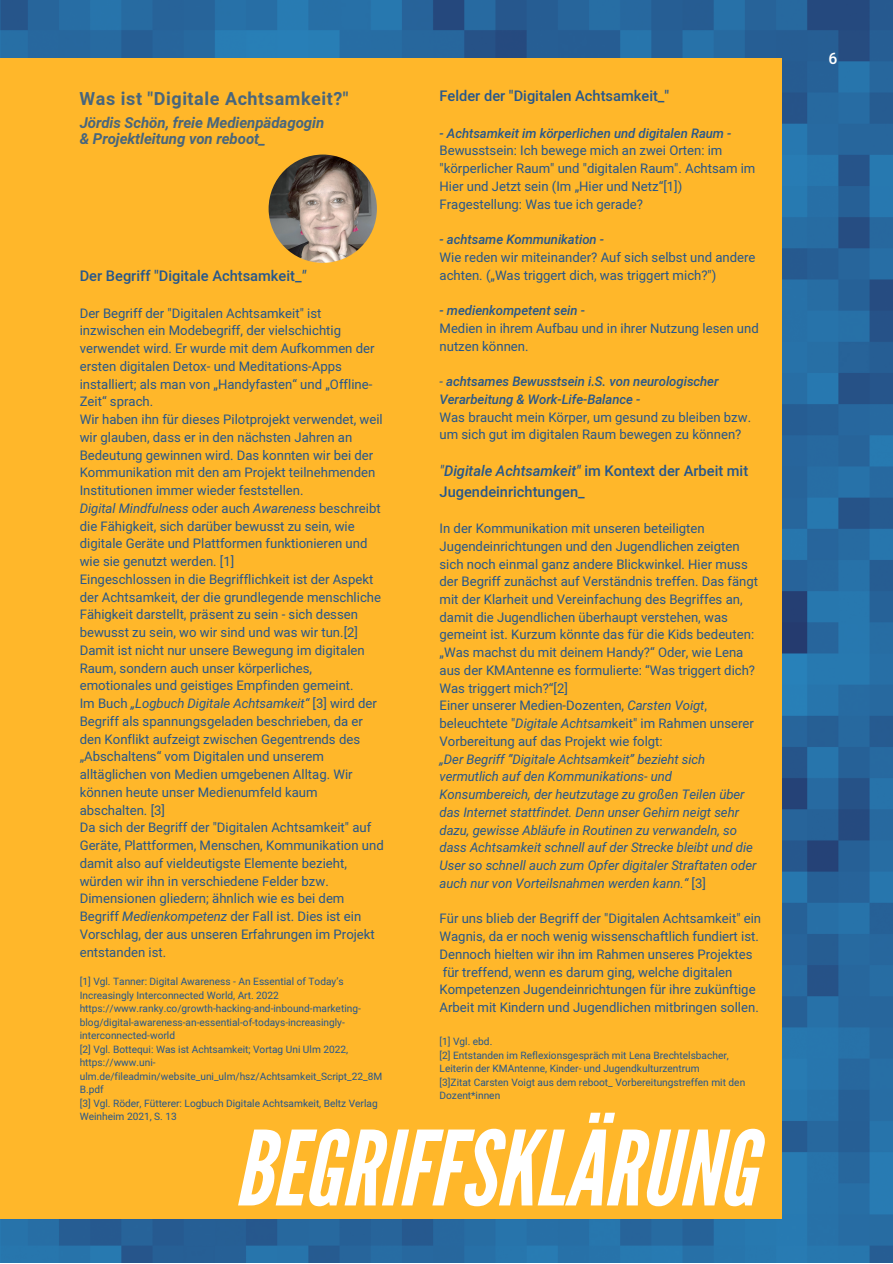
<style>
.page{position:relative;width:893px;height:1264px;background:#fff}
.page>*{position:absolute;margin:0;border:0;box-sizing:border-box;transform-origin:0 0}
.t1{font:italic 103.2px "League Gothic";color:#fff}
.t2{font:700 18px "Mardoto";letter-spacing:.03em;color:#26578c}
.t3{font:500 15.75px "Mardoto";color:#fff}
.t4{font:italic 700 15px/15.8px "Mardoto";color:#26578c}
.t5{font:500 14.7px/20.2px "Mardoto";color:#26578c}
.t6{font:13.05px/17.7px "Mardoto";color:#26578c}
.t7{font:italic 13.05px/17.7px "Mardoto";color:#26578c}
.t8{font:italic 500 13.05px/17.7px "Mardoto";color:#26578c}
.t9{font:10.2px/13.5px "Mardoto";color:#26578c}
.s1{font-weight:400}
.s2{font-weight:400;font-style:italic}
.s3{font-style:italic}
.s4{font-style:normal}
</style>
<div class="page">
<img style="left:0;top:0;width:892px;height:1262px">
<div style="left:0;top:58px;width:781px;height:1160px;background:#ffb72a"></div>
<img style="left:268px;top:154px;width:109px;height:109px;border-radius:50%">
<p class="t5" style="left:439px;top:86px;width:231px">Felder der "Digitalen Achtsamkeit_"</p>
<p class="t8" style="left:439px;top:124px;width:293px">- Achtsamkeit im körperlichen und digitalen Raum -</p>
<p class="t6" style="left:439px;top:142px;width:317px">Bewusstsein: Ich bewege mich an zwei Orten: im "körperlicher Raum" und "digitalen Raum". Achtsam im Hier und Jetzt sein (Im „Hier und Netz“[1])<br>Fragestellung: Was tue ich gerade?</p>
<p class="t8" style="left:439px;top:231px;width:166px">- achtsame Kommunikation -</p>
<p class="t6" style="left:439px;top:248px;width:317px">Wie reden wir miteinander? Auf sich selbst und andere achten. („Was triggert dich, was triggert mich?")</p>
<p class="t8" style="left:439px;top:302px;width:147px">- medienkompetent sein -</p>
<p class="t6" style="left:439px;top:319px;width:321px">Medien in ihrem Aufbau und in ihrer Nutzung lesen und nutzen können.</p>
<p class="t8" style="left:439px;top:373px;width:280px"><span class="s1">-</span> achtsames Bewusstsein i.S. von neurologischer<br>Verarbeitung &amp; Work-Life-Balance -</p>
<p class="t6" style="left:439px;top:408px;width:313px">Was braucht mein Körper, um gesund zu bleiben bzw. um sich gut im digitalen Raum bewegen zu können?</p>
<p class="t5" style="left:439px;top:461px;width:310px"><span class="s2">"</span><span class="s3">Digitale Achtsamkeit"</span> im Kontext der Arbeit mit<br>Jugendeinrichtungen_</p>
<p class="t6" style="left:439px;top:519px;width:320px">In der Kommunikation mit unseren beteiligten Jugendeinrichtungen und den Jugendlichen zeigten sich noch einmal ganz andere Blickwinkel. Hier muss der Begriff zunächst auf Verständnis treffen. Das fängt mit der Klarheit und Vereinfachung des Begriffes an, damit die Jugendlichen überhaupt verstehen, was gemeint ist. Kurzum könnte das für die Kids bedeuten: „Was machst du mit deinem Handy?“ Oder, wie Lena aus der KMAntenne es formulierte: “Was triggert dich?<br>Was triggert mich?“[2]<br>Einer unserer Medien-Dozenten, <span class="s3">Carsten Voigt</span>, beleuchtete "<span class="s3">Digitale Achtsam</span>keit" im Rahmen unserer Vorbereitung auf das Projekt wie folgt:</p>
<p class="t7" style="left:439px;top:750px;width:318px">„Der Begriff ”Digitale Achtsamkeit” bezieht sich vermutlich auf den Kommunikations- und Konsumbereich, der heutzutage zu großen Teilen über das Internet stattfindet. Denn unser Gehirn neigt sehr dazu, gewisse Abläufe in Routinen zu verwandeln, so dass Achtsamkeit schnell auf der Strecke bleibt und die User so schnell auch zum Opfer digitaler Straftaten oder auch nur von Vorteilsnahmen werden kann.“ <span class="s4">[3]</span></p>
<p class="t6" style="left:439px;top:910px;width:323px">Für uns blieb der Begriff der "Digitalen Achtsamkeit" ein Wagnis, da er noch wenig wissenschaftlich fundiert ist.<br>Dennoch hielten wir ihn im Rahmen unseres Projektes für treffend, wenn es darum ging, welche digitalen Kompetenzen Jugendeinrichtungen für ihre zukünftige Arbeit mit Kindern und Jugendlichen mitbringen sollen.</p>
<p class="t9" style="left:439px;top:1034px;width:307px">[1] Vgl. ebd.<br>[2] Entstanden im Reflexionsgespräch mit Lena Brechtelsbacher, Leiterin der KMAntenne, Kinder- und Jugendkulturzentrum<br>[3]Zitat Carsten Voigt aus dem reboot_ Vorbereitungstreffen mit den Dozent*innen</p>
<h2 class="t2" style="left:80px;top:88px;width:270px">Was ist "Digitale Achtsamkeit?"</h2>
<p class="t4" style="left:80px;top:115px;width:246px">Jördis Schön, freie Medienpädagogin &amp; Projektleitung von reboot_</p>
<p class="t5" style="left:80px;top:266px;width:228px">Der Begriff "Digitale Achtsamkeit_<span class="s3">"</span></p>
<p class="t6" style="left:80px;top:304px;width:305px">Der Begriff der "Digitalen Achtsamkeit" ist inzwischen ein Modebegriff, der vielschichtig verwendet wird. Er wurde mit dem Aufkommen der ersten digitalen Detox- und Meditations-Apps installiert; als man von „Handyfasten“ und „Offline-Zeit“ sprach.<br>Wir haben ihn für dieses Pilotprojekt verwendet, weil wir glauben, dass er in den nächsten Jahren an Bedeutung gewinnen wird. Das konnten wir bei der Kommunikation mit den am Projekt teilnehmenden Institutionen immer wieder feststellen.<br><span class="s3">Digital Mindfulness</span> oder auch <span class="s3">Awareness</span> beschreibt die Fähigkeit, sich darüber bewusst zu sein, wie digitale Geräte und Plattformen funktionieren und wie sie genutzt werden. [1]<br>Eingeschlossen in die Begrifflichkeit ist der Aspekt der Achtsamkeit, der die grundlegende menschliche Fähigkeit darstellt, präsent zu sein - sich dessen bewusst zu sein, wo wir sind und was wir tun.[2] Damit ist nicht nur unsere Bewegung im digitalen Raum, sondern auch unser körperliches, emotionales und geistiges Empfinden gemeint.<br>Im Buch <span class="s3">„Logbuch Digitale Achtsamkeit“</span> [3] wird der Begriff als spannungsgeladen beschrieben, da er den Konflikt aufzeigt zwischen Gegentrends des „Abschaltens“ vom Digitalen und unserem alltäglichen von Medien umgebenen Alltag. Wir können heute unser Medienumfeld kaum abschalten. [3]<br>Da sich der Begriff der "Digitalen Achtsamkeit" auf Geräte, Plattformen, Menschen, Kommunikation und damit also auf vieldeutigste Elemente bezieht, würden wir ihn in verschiedene Felder bzw.<br>Dimensionen gliedern; ähnlich wie es bei dem Begriff <span class="s3">Medienkompetenz</span> der Fall ist. Dies ist ein Vorschlag, der aus unseren Erfahrungen im Projekt entstanden ist.</p>
<p class="t9" style="left:80px;top:975px;width:304px">[1] Vgl. Tanner: Digital Awareness - An Essential of Today’s Increasingly Interconnected World, Art. 2022 https://www.ranky.co/growth-hacking-and-inbound-marketing&shy;blog/digital-awareness-an-essential-of-todays-increasingly&shy;interconnected-world<br>[2] Vgl. Bottequi: Was ist Achtsamkeit; Vortag Uni Ulm 2022, https://www.uni&shy;ulm.de/fileadmin/website_uni_ulm/hsz/Achtsamkeit_Script_22_8M B.pdf<br>[3] Vgl. Röder, Fütterer: Logbuch Digitale Achtsamkeit, Beltz Verlag Weinheim 2021, S. 13</p>
<h1 class="t1" style="left:234px;top:1108px;width:523px">BEGRIFFSKLÄRUNG</h1>
<p class="t3" style="left:828px;top:49px;width:10px">6</p>
</div>
